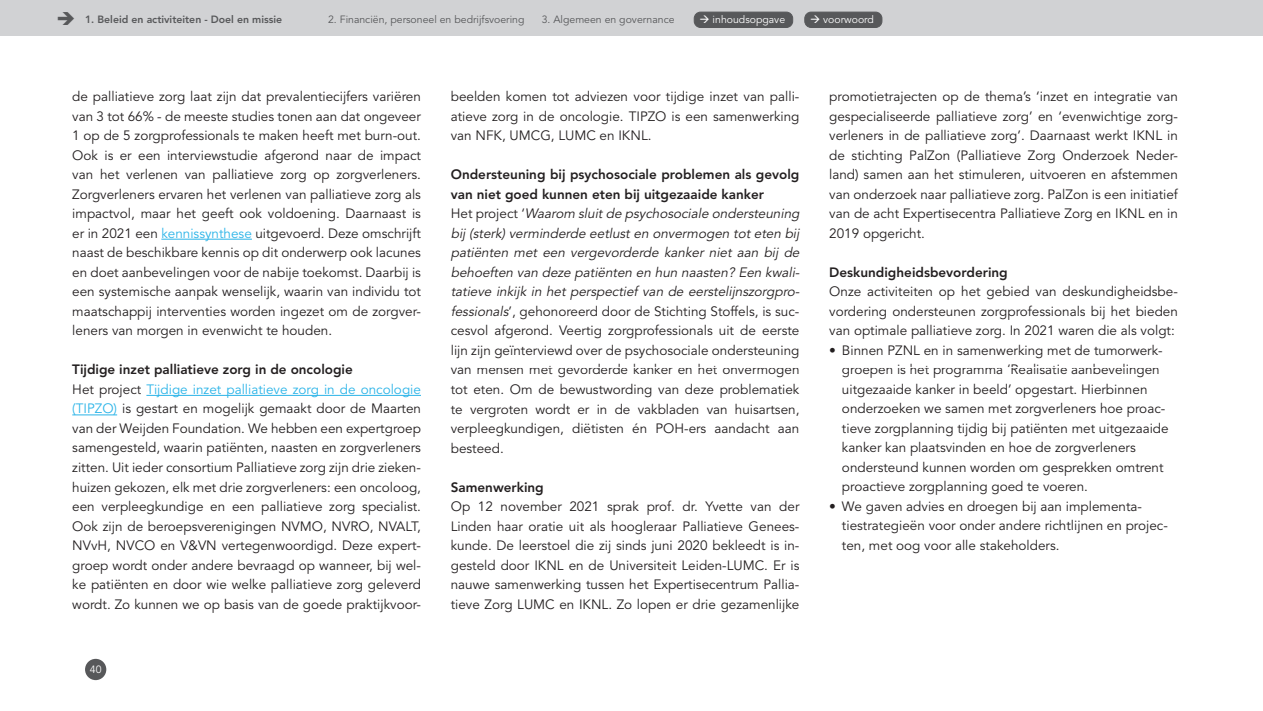
<style>
.page{position:relative;width:1263px;height:711px;background:#fff}
.page>*{position:absolute;margin:0;border:0;box-sizing:border-box;transform-origin:0 0}
.t1{font:13.5px/19.5px "Avenir LT Std";color:#231f20;text-align:justify}
.t2{font:800 13.5px "Avenir LT Std";color:#231f20}
.t3{font:10.5px "Avenir LT Std";color:#57585a}
.t4{font:800 10.5px "Avenir LT Std";color:#57585a}
.t5{font:10.5px "Avenir LT Std";color:#fff}
.s1{color:#2bb4e8}
.s2{font-weight:800}
.s3{font-style:italic}
</style>
<div class="page">
<div style="left:0;top:0;width:1263px;height:36px;background:#d1d2d4"></div>
<div style="left:85px;top:658px;width:21px;height:21px;background:#57585a;border-radius:50%"></div>
<hr style="left:161px;top:239px;width:91px;height:1px;background:#2bb4e8">
<hr style="left:146px;top:395px;width:275px;height:1px;background:#2bb4e8">
<hr style="left:72px;top:414px;width:45px;height:1px;background:#2bb4e8">
<div style="left:694px;top:12px;width:99px;height:15px;background:#57585a;border-radius:6px"></div>
<div style="left:694px;top:12px;width:99px;height:16px;border:1px solid #57585a;border-radius:6px"></div>
<div style="left:805px;top:12px;width:77px;height:15px;background:#57585a;border-radius:6px"></div>
<div style="left:804px;top:12px;width:78px;height:16px;border:1px solid #57585a;border-radius:6px"></div>
<p class="t4" style="left:85px;top:13px;width:199px">1. Beleid en activiteiten - Doel en missie</p>
<p class="t3" style="left:328px;top:13px;width:198px">2. Financiën, personeel en bedrijfsvoering</p>
<p class="t3" style="left:542px;top:13px;width:134px">3. Algemeen en governance</p>
<p class="t5" style="left:699px;top:13px;width:87px">→ inhoudsopgave</p>
<p class="t5" style="left:810px;top:13px;width:65px">→ voorwoord</p>
<p class="t1" style="left:72px;top:87px;width:350px">de palliatieve zorg laat zijn dat prevalentiecijfers variëren van 3 tot 66% - de meeste studies tonen aan dat ongeveer 1 op de 5 zorgprofessionals te maken heeft met burn-out.<br>Ook is er een interviewstudie afgerond naar de impact van het verlenen van palliatieve zorg op zorgverleners.<br>Zorgverleners ervaren het verlenen van palliatieve zorg als impactvol, maar het geeft ook voldoening. Daarnaast is er in 2021 een <span class="s1">kennissynthese</span> uitgevoerd. Deze omschrijft naast de beschikbare kennis op dit onderwerp ook lacunes en doet aanbevelingen voor de nabije toekomst. Daarbij is een systemische aanpak wenselijk, waarin van individu tot maatschappij interventies worden ingezet om de zorgver&shy;leners van morgen in evenwicht te houden.</p>
<p class="t1" style="left:72px;top:360px;width:350px;text-align:left"><span class="s2">Tijdige inzet palliatieve zorg in de oncologie<br></span>Het project <span class="s1">Tijdige inzet palliatieve zorg in de oncologie (TIPZO)</span> is gestart en mogelijk gemaakt door de Maarten van der Weijden Foundation. We hebben een expertgroep samengesteld, waarin patiënten, naasten en zorgverleners zitten. Uit ieder consortium Palliatieve zorg zijn drie zieken&shy;huizen gekozen, elk met drie zorgverleners: een oncoloog, een verpleegkundige en een palliatieve zorg specialist.<br>Ook zijn de beroepsverenigingen NVMO, NVRO, NVALT, NVvH, NVCO en V&amp;VN vertegenwoordigd. Deze expert&shy;groep wordt onder andere bevraagd op wanneer, bij wel&shy;ke patiënten en door wie welke palliatieve zorg geleverd wordt. Zo kunnen we op basis van de goede praktijkvoor-</p>
<p class="t5" style="left:90px;top:663px;width:13px">40</p>
<p class="t1" style="left:451px;top:87px;width:350px">beelden komen tot adviezen voor tijdige inzet van palli&shy;atieve zorg in de oncologie. TIPZO is een samenwerking van NFK, UMCG, LUMC en IKNL.</p>
<p class="t1" style="left:451px;top:165px;width:353px;text-align:left"><span class="s2">Ondersteuning bij psychosociale problemen als gevolg van niet goed kunnen eten bij uitgezaaide kanker<br></span>H e t p roj e ct ‘ <span class="s3">Waarom sluitde psychosociale ondersteuning bij (sterk) verminderde eetlust en onvermogen tot eten bij patiënten met een vergevorderde kanker niet aan bij de behoeften van deze patiënten en hun naasten? Een kwali&shy;tatieve inkijk in het perspectief van de eerstelijnszorgpro&shy;fessionals</span>’, gehonoreerd door de Stichting Stoffels, is suc&shy;cesvol afgerond. Veertig zorgprofessionals uit de eerste lijn zijn geïnterviewd over de psychosociale ondersteuning van mensen met gevorderde kanker en het onvermogen tot eten. Om de bewustwording van deze problematiek te vergroten wordt er in de vakbladen van huisartsen, verpleegkundigen, diëtisten én POH-ers aandacht aan besteed.</p>
<p class="t2" style="left:451px;top:478px;width:95px">Samenwerking</p>
<p class="t1" style="left:451px;top:496px;width:350px">Op 12 november 2021 sprak prof. dr. Yvette van der Linden haar oratie uit als hoogleraar Palliatieve Genees&shy;kunde. De leerstoel die zij sinds juni 2020 bekleedt is in&shy;gesteld door IKNL en de Universiteit Leiden-LUMC. Er is nauwe samenwerking tussen het Expertisecentrum Pallia&shy;tieve Zorg LUMC en IKNL. Zo lopen er drie gezamenlijke</p>
<p class="t1" style="left:829px;top:87px;width:350px">promotietrajecten op de thema’s ‘inzet en integratie van gespecialiseerde palliatieve zorg’ en ‘evenwichtige zorg&shy;verleners in de palliatieve zorg’. Daarnaast werkt IKNL in de stichting PalZon (Palliatieve Zorg Onderzoek Neder&shy;land) samen aan het stimuleren, uitvoeren en afstemmen van onderzoek naar palliatieve zorg. PalZon is een initiatief van de acht Expertisecentra Palliatieve Zorg en IKNL en in 2019 opgericht.</p>
<p class="t2" style="left:829px;top:264px;width:180px">Deskundigheidsbevordering</p>
<p class="t1" style="left:829px;top:282px;width:350px">Onze activiteiten op het gebied van deskundigheidsbe&shy;vordering ondersteunen zorgprofessionals bij het bieden van optimale palliatieve zorg. In 2021 waren die als volgt:</p>
<p class="t1" style="left:842px;top:340px;width:328px;text-align:left;text-indent:-13px">• Binnen PZNL en in samenwerking met de tumorwerk&shy;groepen is het programma ‘Realisatie aanbevelingen uitgezaaide kanker in beeld’ opgestart. Hierbinnen onderzoeken we samen met zorgverleners hoe proac&shy;tieve zorgplanning tijdig bij patiënten met uitgezaaide kanker kan plaatsvinden en hoe de zorgverleners ondersteund kunnen worden om gesprekken omtrent proactieve zorgplanning goed te voeren.</p>
<p class="t1" style="left:842px;top:496px;width:327px;text-align:left;text-indent:-13px">• We gaven advies en droegen bij aan implementa&shy;tiestrategieën voor onder andere richtlijnen en projec&shy;ten, met oog voor alle stakeholders.</p>
</div>
